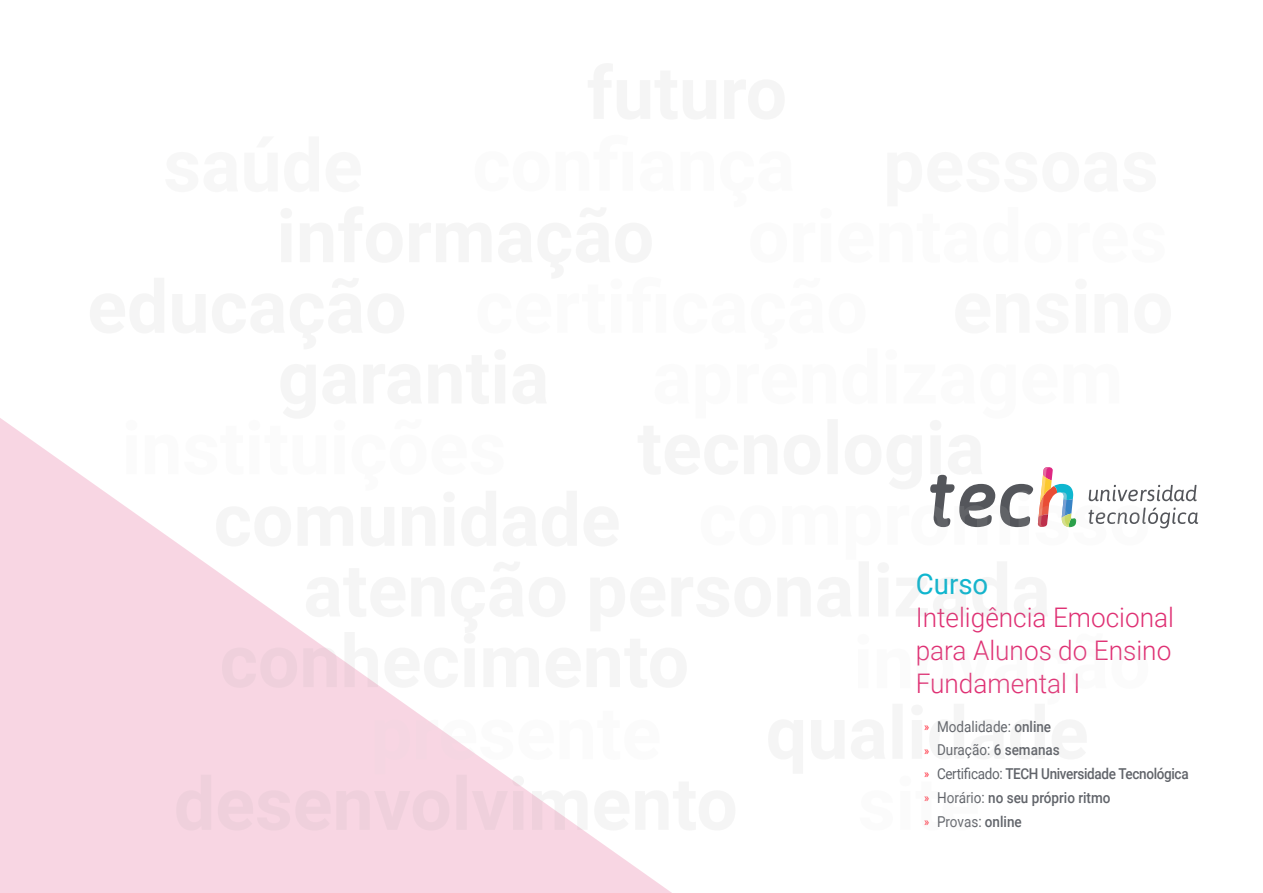
<style>
.page{position:relative;width:1263px;height:893px;background:#fff}
.page>*{position:absolute;margin:0;border:0;box-sizing:border-box;transform-origin:0 0}
.t1{font:28.5px "Roboto";color:#0fb6cf}
.t2{font:300 27px/33px "Roboto";color:#df3174;text-align:justify}
.t3{font:500 15px/23.7px "Roboto";letter-spacing:-.025em;color:#61646a;scale:.9 1}
.s1{font-weight:400;font-size:12px;color:#ff293a}
.s2{font-weight:400}
</style>
<div class="page">
<svg style="left:0;top:418px;width:672px;height:475px;fill:#f8d6e3"></svg>
<svg style="left:306px;top:561px;width:366px;height:71px"></svg>
<svg style="left:222px;top:632px;width:450px;height:56px"></svg>
<svg style="left:176px;top:711px;width:496px;height:119px"></svg>
<svg style="left:90px;top:418px;width:1108px;height:142px"></svg>
<h1 class="t1" style="left:916px;top:564px;width:74px">Curso</h1>
<h2 class="t2" style="left:916px;top:600px;width:260px">Inteligência Emocional para Alunos do Ensino Fundamental I</h2>
<p class="t3" style="left:924px;top:714px;width:295px"><span class="s1">»</span> <span class="s2">Modalidade:</span> online<br><span class="s1">»</span> <span class="s2">Duração:</span> 6 semanas<br><span class="s1">»</span> <span class="s2">Certificado:</span> TECH Universidade Tecnológica <span class="s1">»</span> <span class="s2">Horário:</span> no seu próprio ritmo<br><span class="s1">»</span> <span class="s2">Provas:</span> online</p>
</div>
